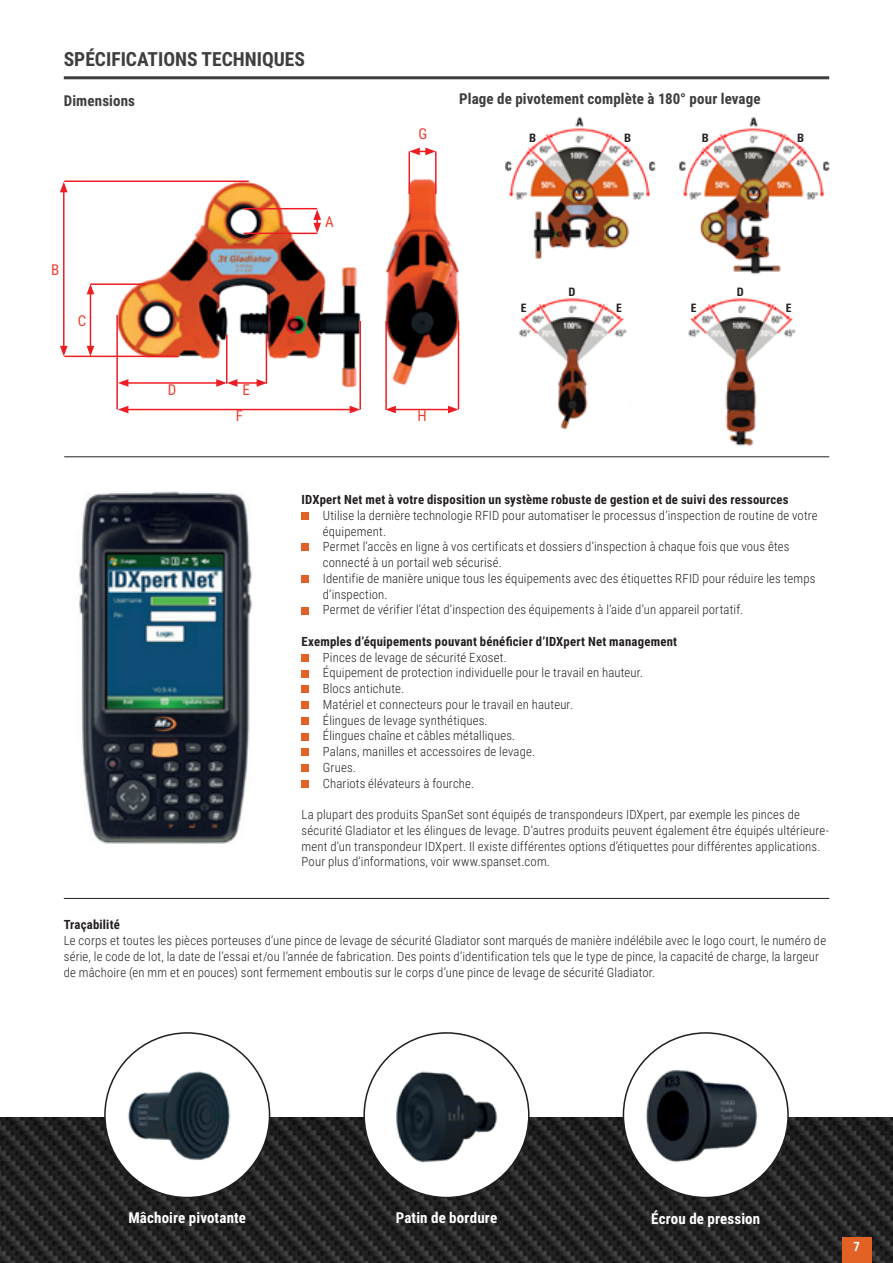
<style>
.page{position:relative;width:893px;height:1263px;background:#fff}
.page>*{position:absolute;margin:0;border:0;box-sizing:border-box;transform-origin:0 0}
._0-kop_2{font:700 19.5px "Roboto Condensed";color:#3e3e3f}
.Bijschrift_links-bold_10{font:700 15px "Roboto Condensed";letter-spacing:.01em;color:#3e3e3f}
.bij-diap-gecentreerd_10{font:700 15px "Roboto Condensed";letter-spacing:.01em;color:#fff}
.illustratie_rood{font:15px "Roboto Condensed";color:#ef3e2e}
._1-tekst_frans{font:300 12.75px/15.8px "Roboto Condensed";letter-spacing:.015em;color:#231f20}
._1-tekst_inspring{font:300 12.75px/15.8px "Roboto Condensed";letter-spacing:.015em;color:#231f20}
._3-TK{font:700 12.75px "Roboto Condensed";letter-spacing:.015em;color:#231f20}
.t1{font:700 12.75px "Roboto Condensed";color:#fff}
.t2{font:700 condensed 11.55px "Univers LT Std";color:#231f20}
</style>
<div class="page">
<img style="left:0;top:1117px;width:893px;height:146px">
<img style="left:505px;top:116px;width:325px;height:158px">
<img style="left:519px;top:297px;width:277px;height:149px">
<div style="left:105px;top:1033px;width:165px;height:164px;background:#fff;border-radius:50%"></div>
<img style="left:105px;top:1045px;width:159px;height:141px">
<div style="left:623px;top:1033px;width:165px;height:164px;background:#fff;border-radius:50%"></div>
<img style="left:623px;top:1044px;width:165px;height:142px">
<div style="left:364px;top:1033px;width:165px;height:164px;background:#fff;border-radius:50%"></div>
<img style="left:368px;top:1033px;width:144px;height:154px">
<img style="left:89px;top:182px;width:265px;height:227px">
<img style="left:354px;top:167px;width:106px;height:244px">
<div style="left:302px;top:512px;width:7px;height:8px;background:#e26125"></div>
<div style="left:302px;top:544px;width:7px;height:7px;background:#e26125"></div>
<div style="left:302px;top:575px;width:7px;height:8px;background:#e26125"></div>
<div style="left:302px;top:607px;width:7px;height:7px;background:#e26125"></div>
<div style="left:302px;top:654px;width:7px;height:8px;background:#e26125"></div>
<div style="left:302px;top:670px;width:7px;height:7px;background:#e26125"></div>
<div style="left:302px;top:685px;width:7px;height:8px;background:#e26125"></div>
<div style="left:302px;top:701px;width:7px;height:8px;background:#e26125"></div>
<div style="left:302px;top:717px;width:7px;height:7px;background:#e26125"></div>
<div style="left:302px;top:733px;width:7px;height:7px;background:#e26125"></div>
<div style="left:302px;top:748px;width:7px;height:8px;background:#e26125"></div>
<div style="left:302px;top:764px;width:7px;height:8px;background:#e26125"></div>
<div style="left:302px;top:780px;width:7px;height:8px;background:#e26125"></div>
<hr style="left:64px;top:76px;width:765px;height:3px;background:#3e3e3f">
<img style="left:78px;top:491px;width:175px;height:352px">
<hr style="left:64px;top:456px;width:765px;height:1px;background:#231f20">
<hr style="left:64px;top:898px;width:765px;height:1px;background:#231f20">
<hr style="left:63px;top:190px;width:2px;height:158px;background:#ee1d23">
<svg style="left:60px;top:182px;width:8px;height:10px"></svg>
<svg style="left:60px;top:346px;width:8px;height:10px"></svg>
<hr style="left:90px;top:292px;width:1px;height:56px;background:#ee1d23">
<svg style="left:87px;top:284px;width:7px;height:10px"></svg>
<svg style="left:87px;top:346px;width:7px;height:10px"></svg>
<hr style="left:116px;top:315px;width:2px;height:95px;background:#ee1d23">
<hr style="left:226px;top:334px;width:1px;height:50px;background:#ee1d23">
<hr style="left:266px;top:334px;width:1px;height:50px;background:#ee1d23">
<hr style="left:359px;top:321px;width:2px;height:88px;background:#ee1d23">
<hr style="left:385px;top:321px;width:2px;height:88px;background:#ee1d23">
<hr style="left:458px;top:321px;width:1px;height:88px;background:#ee1d23">
<hr style="left:90px;top:283px;width:55px;height:2px;background:#ee1d23">
<hr style="left:64px;top:180px;width:185px;height:2px;background:#ee1d23">
<hr style="left:235px;top:382px;width:24px;height:2px;background:#ee1d23">
<svg style="left:257px;top:379px;width:10px;height:8px"></svg>
<hr style="left:394px;top:409px;width:56px;height:1px;background:#ee1d23">
<svg style="left:385px;top:406px;width:11px;height:7px"></svg>
<svg style="left:448px;top:406px;width:10px;height:7px"></svg>
<hr style="left:244px;top:208px;width:73px;height:1px;background:#ee1d23">
<hr style="left:244px;top:233px;width:73px;height:1px;background:#ee1d23">
<svg style="left:313px;top:209px;width:8px;height:24px"></svg>
<hr style="left:409px;top:151px;width:1px;height:43px;background:#ee1d23">
<hr style="left:435px;top:151px;width:2px;height:43px;background:#ee1d23">
<svg style="left:409px;top:148px;width:27px;height:7px"></svg>
<hr style="left:126px;top:382px;width:93px;height:2px;background:#ee1d23">
<svg style="left:118px;top:379px;width:10px;height:8px"></svg>
<svg style="left:216px;top:379px;width:21px;height:8px"></svg>
<hr style="left:64px;top:356px;width:115px;height:1px;background:#ee1d23">
<hr style="left:126px;top:409px;width:226px;height:1px;background:#ee1d23">
<svg style="left:118px;top:406px;width:10px;height:7px"></svg>
<svg style="left:350px;top:406px;width:10px;height:7px"></svg>
<div style="left:842px;top:1237px;width:30px;height:26px;background:#e26125"></div>
<p class="_0-kop_2" style="left:64px;top:45px;width:243px">SPÉCIFICATIONS TECHNIQUES</p>
<p class="Bijschrift_links-bold_10" style="left:64px;top:90px;width:73px">Dimensions</p>
<p class="illustratie_rood" style="left:51px;top:259px;width:10px">B</p>
<p class="illustratie_rood" style="left:78px;top:310px;width:10px">C</p>
<p class="illustratie_rood" style="left:168px;top:379px;width:10px">D</p>
<p class="illustratie_rood" style="left:243px;top:379px;width:9px">E</p>
<p class="illustratie_rood" style="left:325px;top:211px;width:10px">A</p>
<p class="illustratie_rood" style="left:418px;top:123px;width:10px">G</p>
<p class="illustratie_rood" style="left:236px;top:405px;width:9px">F</p>
<p class="illustratie_rood" style="left:418px;top:405px;width:11px">H</p>
<p class="Bijschrift_links-bold_10" style="left:459px;top:88px;width:303px">Plage de pivotement complète à 180° pour levage</p>
<p class="t2" style="left:529px;top:130px;width:9px">B</p>
<p class="t2" style="left:624px;top:130px;width:9px">B</p>
<p class="t2" style="left:702px;top:130px;width:9px">B</p>
<p class="t2" style="left:797px;top:130px;width:9px">B</p>
<p class="t2" style="left:568px;top:285px;width:9px">D</p>
<p class="t2" style="left:737px;top:285px;width:9px">D</p>
<p class="t2" style="left:521px;top:300px;width:7px">E</p>
<p class="t2" style="left:616px;top:300px;width:7px">E</p>
<p class="t2" style="left:691px;top:300px;width:7px">E</p>
<p class="t2" style="left:786px;top:300px;width:7px">E</p>
<p class="_3-TK" style="left:302px;top:491px;width:489px">IDXpert Net met à votre disposition un système robuste de gestion et de suivi des ressources</p>
<p class="_1-tekst_inspring" style="left:323px;top:507px;width:496px">Utilise la dernière technologie RFID pour automatiser le processus d’inspection de routine de votre équipement.</p>
<p class="_1-tekst_inspring" style="left:323px;top:538px;width:468px">Permet l’accès en ligne à vos certificats et dossiers d’inspection à chaque fois que vous êtes connecté à un portail web sécurisé.</p>
<p class="_1-tekst_inspring" style="left:323px;top:570px;width:494px">Identifie de manière unique tous les équipements avec des étiquettes RFID pour réduire les temps d’inspection.</p>
<p class="_1-tekst_inspring" style="left:323px;top:601px;width:422px">Permet de vérifier l’état d’inspection des équipements à l’aide d’un appareil portatif.</p>
<p class="_3-TK" style="left:302px;top:632px;width:377px">Exemples d’équipements pouvant bénéficier d’IDXpert Net management</p>
<p class="_1-tekst_inspring" style="left:323px;top:649px;width:186px">Pinces de levage de sécurité Exoset.</p>
<p class="_1-tekst_inspring" style="left:323px;top:664px;width:322px">Équipement de protection individuelle pour le travail en hauteur.</p>
<p class="_1-tekst_inspring" style="left:323px;top:680px;width:83px">Blocs antichute.</p>
<p class="_1-tekst_inspring" style="left:323px;top:696px;width:252px">Matériel et connecteurs pour le travail en hauteur.</p>
<p class="_1-tekst_inspring" style="left:323px;top:712px;width:166px">Élingues de levage synthétiques.</p>
<p class="_1-tekst_inspring" style="left:323px;top:727px;width:194px">Élingues chaîne et câbles métalliques.</p>
<p class="_1-tekst_inspring" style="left:323px;top:743px;width:214px">Palans, manilles et accessoires de levage.</p>
<p class="_1-tekst_inspring" style="left:323px;top:759px;width:35px">Grues.</p>
<p class="_1-tekst_inspring" style="left:323px;top:775px;width:153px">Chariots élévateurs à fourche.</p>
<p class="_1-tekst_frans" style="left:302px;top:806px;width:529px">La plupart des produits SpanSet sont équipés de transpondeurs IDXpert, par exemple les pinces de sécurité Gladiator et les élingues de levage. D’autres produits peuvent également être équipés ultérieure&shy;ment d’un transpondeur IDXpert. Il existe différentes options d’étiquettes pour différentes applications.<br>Pour plus d’informations, voir www.spanset.com.</p>
<p class="_3-TK" style="left:64px;top:916px;width:58px">Traçabilité</p>
<p class="_1-tekst_frans" style="left:64px;top:932px;width:764px">Le corps et toutes les pièces porteuses d’une pince de levage de sécurité Gladiator sont marqués de manière indélébile avec le logo court, le numéro de série, le code de lot, la date de l’essai et/ou l’année de fabrication. Des points d’identification tels que le type de pince, la capacité de charge, la largeur de mâchoire (en mm et en pouces) sont fermement emboutis sur le corps d’une pince de levage de sécurité Gladiator.</p>
<p class="bij-diap-gecentreerd_10" style="left:128px;top:1207px;width:119px">Mâchoire pivotante</p>
<p class="bij-diap-gecentreerd_10" style="left:396px;top:1207px;width:103px">Patin de bordure</p>
<p class="bij-diap-gecentreerd_10" style="left:651px;top:1208px;width:111px">Écrou de pression</p>
<p class="t1" style="left:854px;top:1238px;width:8px">7</p>
</div>
